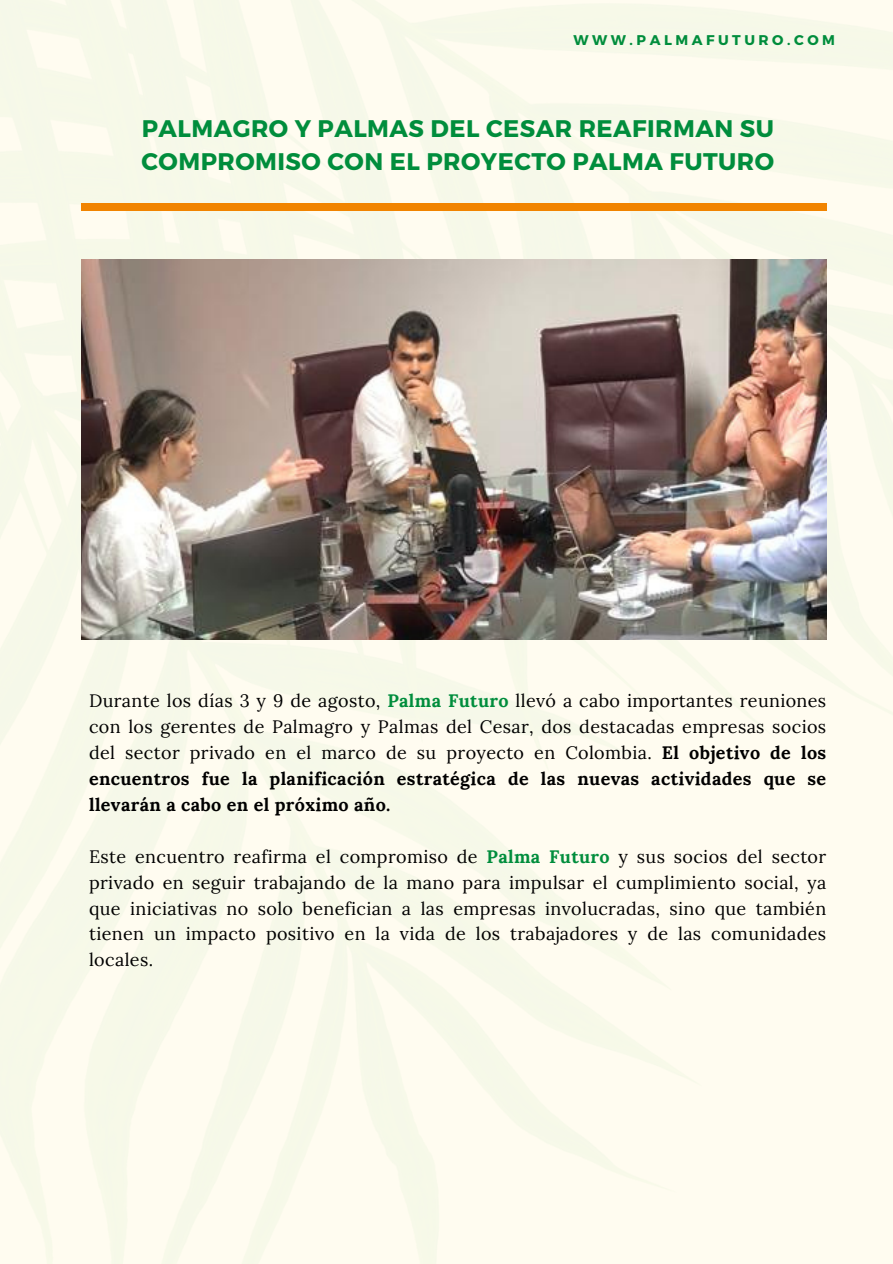
<style>
.page{position:relative;width:893px;height:1264px;background:#fff}
.page>*{position:absolute;margin:0;border:0;box-sizing:border-box;transform-origin:0 0}
.t1{font:700 24px/32.7px "Montserrat";letter-spacing:.02em;color:#008d3c}
.t2{font:18px/25.8px "Lora";letter-spacing:.02em;color:#000;text-align:justify}
.t3{font:700 14.1px "Montserrat";letter-spacing:.25em;color:#008d3c}
.s1{font-weight:700;color:#008d3c}
.s2{font-weight:700}
</style>
<div class="page">
<img style="left:0;top:0;width:892px;height:1263px">
<div style="left:81px;top:203px;width:745px;height:8px;background:#f18400"></div>
<img style="left:81px;top:259px;width:745px;height:380px">
<p class="t3" style="left:573px;top:31px;width:263px">WWW.PALMAFUTURO.COM</p>
<p class="t1" style="left:141px;top:111px;width:634px">PALMAGRO Y PALMAS DEL CESAR REAFIRMAN SU<br>COMPROMISO CON EL PROYECTO PALMA FUTURO</p>
<p class="t2" style="left:89px;top:688px;width:738px">Durante los días 3 y 9 de agosto, <span class="s1">Palma Futuro</span> llevó a cabo importantes reuniones con los gerentes de Palmagro y Palmas del Cesar, dos destacadas empresas socios del sector privado en el marco de su proyecto en Colombia. <span class="s2">El objetivo de los encuentros fue la planificación estratégica de las nuevas actividades que se llevarán a cabo en el próximo año.</span></p>
<p class="t2" style="left:89px;top:843px;width:738px">Este encuentro reafirma el compromiso de <span class="s1">Palma Futuro</span> y sus socios del sector privado en seguir trabajando de la mano para impulsar el cumplimiento social, ya que iniciativas no solo benefician a las empresas involucradas, sino que también tienen un impacto positivo en la vida de los trabajadores y de las comunidades locales.</p>
</div>
